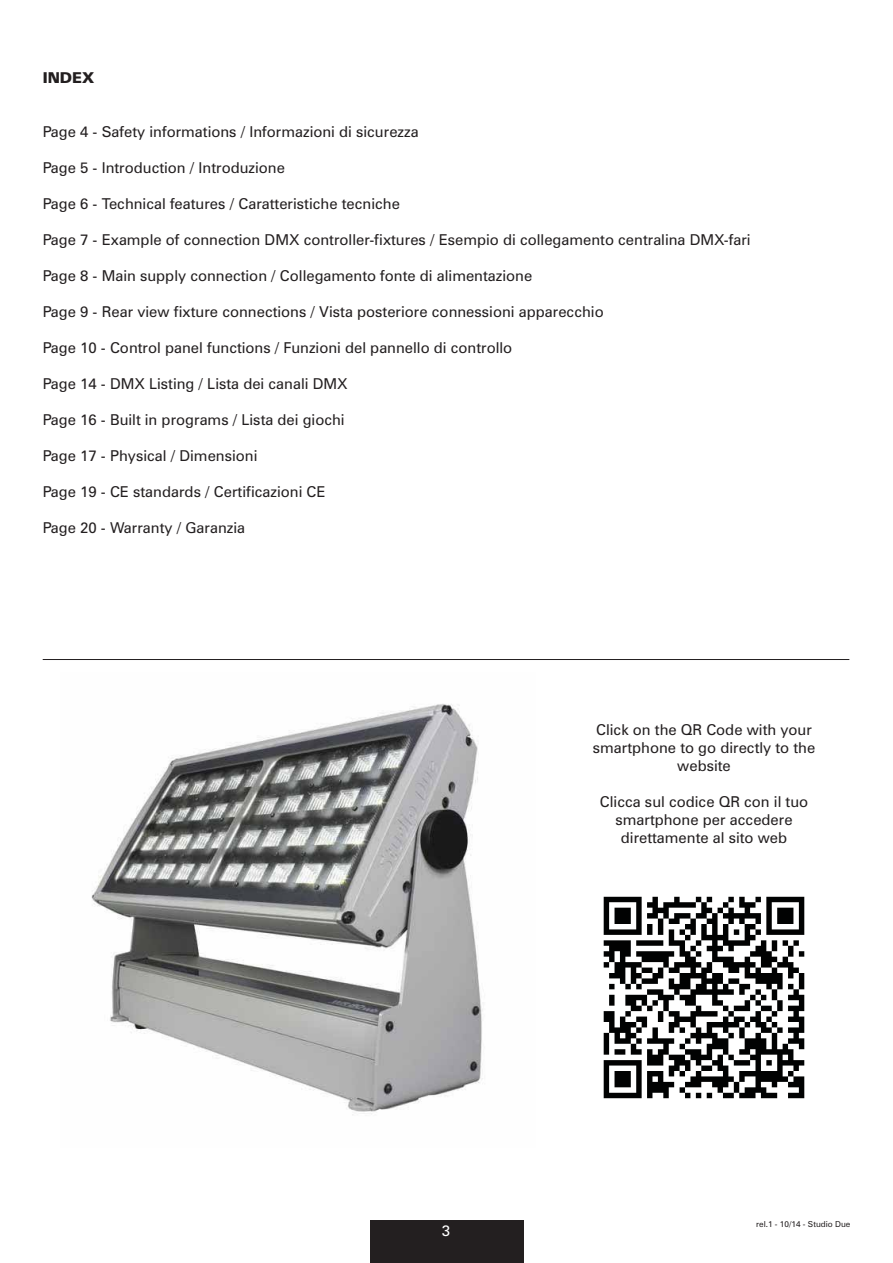
<style>
.page{position:relative;width:893px;height:1263px;background:#fff}
.page>*{position:absolute;margin:0;border:0;box-sizing:border-box;transform-origin:0 0}
.t1{font:15px/18px "Zurich BT";color:#231f20;text-align:center}
.t2{font:900 15px "Zurich BT";color:#231f20}
.t3{font:15px "Zurich BT";color:#fff}
.t4{font:8.25px "Zurich BT";color:#231f20}
</style>
<div class="page">
<div style="left:370px;top:1220px;width:153px;height:43px;background:#231f20"></div>
<img style="left:91px;top:703px;width:392px;height:412px">
<img style="left:603px;top:896px;width:202px;height:203px">
<hr style="left:43px;top:659px;width:806px;height:1px;background:#231f20">
<p class="t2" style="left:43px;top:69px;width:53px">INDEX</p>
<p class="t1" style="left:43px;top:124px;width:378px">Page 4 - Safety informations / Informazioni di sicurezza</p>
<p class="t1" style="left:43px;top:160px;width:244px">Page 5 - Introduction / Introduzione</p>
<p class="t1" style="left:43px;top:196px;width:359px">Page 6 - Technical features / Caratteristiche tecniche</p>
<p class="t1" style="left:43px;top:232px;width:709px">Page 7 - Example of connection DMX controller-fixtures / Esempio di collegamento centralina DMX-fari</p>
<p class="t1" style="left:43px;top:268px;width:491px">Page 8 - Main supply connection / Collegamento fonte di alimentazione</p>
<p class="t1" style="left:43px;top:304px;width:562px">Page 9 - Rear view fixture connections / Vista posteriore connessioni apparecchio</p>
<p class="t1" style="left:43px;top:340px;width:471px">Page 10 - Control panel functions / Funzioni del pannello di controllo</p>
<p class="t1" style="left:43px;top:376px;width:306px">Page 14 - DMX Listing / Lista dei canali DMX</p>
<p class="t1" style="left:43px;top:412px;width:304px">Page 16 - Built in programs / Lista dei giochi</p>
<p class="t1" style="left:43px;top:448px;width:216px">Page 17 - Physical / Dimensioni</p>
<p class="t1" style="left:43px;top:484px;width:284px">Page 19 - CE standards / Certificazioni CE</p>
<p class="t1" style="left:43px;top:520px;width:204px">Page 20 - Warranty / Garanzia</p>
<p class="t1" style="left:593px;top:722px;width:224px">Click on the QR Code with your smartphone to go directly to the website</p>
<p class="t1" style="left:600px;top:794px;width:210px">Clicca sul codice QR con il tuo smartphone per accedere direttamente al sito web</p>
<p class="t3" style="left:442px;top:1225px;width:10px">3</p>
<p class="t4" style="left:756px;top:1221px;width:96px">rel.1 - 10/14 - Studio Due</p>
</div>
